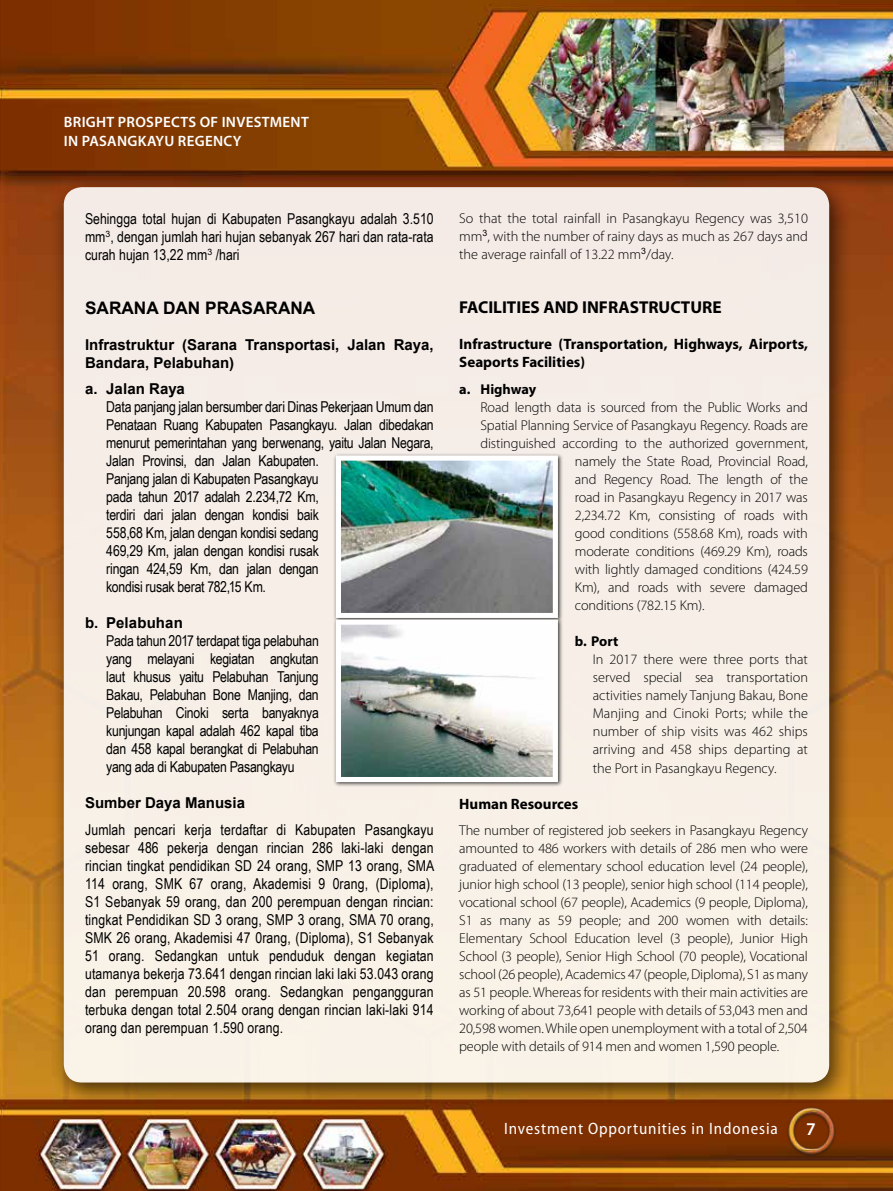
<style>
.page{position:relative;width:893px;height:1191px;background:#fff}
.page>*{position:absolute;margin:0;border:0;box-sizing:border-box;transform-origin:0 0}
.t1{font:600 18px "Myriad Pro";color:#fff}
.t2{font:700 17.25px "Myriad Pro";color:#000}
.t3{font:700 17.25px "Arial";color:#000}
.t4{font:semi-condensed 16.5px "Myriad Pro";letter-spacing:.05em;color:#fff}
.t5{font:15px/18px "Arial Narrow";letter-spacing:-.02em;color:#000;text-align:justify}
.t6{font:700 15px/18px "Arial";color:#000}
.t7{font:700 15px/18px "Myriad Pro";color:#000}
.t8{font:600 15px/19.5px "Myriad Pro";letter-spacing:.02em;color:#fff}
.t9{font:300 14.25px/18px "Myriad Pro";letter-spacing:-.01em;color:#000;text-align:justify}
.t10{font:700 14.25px "Myriad Pro";color:#000}
</style>
<div class="page">
<img style="left:0;top:0;width:893px;height:1191px">
<div style="left:50px;top:175px;width:803px;height:933px;background:#000;opacity:.75"></div>
<div style="left:64px;top:187px;width:765px;height:895px;background:#f7efe7;border-radius:18px"></div>
<img style="left:781px;top:1099px;width:62px;height:63px">
<div style="left:333px;top:453px;width:230px;height:170px;background:#000;opacity:.75"></div>
<img style="left:342px;top:461px;width:210px;height:151px">
<div style="left:336px;top:455px;width:222px;height:163px;border:5px solid #fff"></div>
<div style="left:333px;top:617px;width:230px;height:170px;background:#000;opacity:.75"></div>
<img style="left:342px;top:625px;width:210px;height:151px">
<div style="left:336px;top:619px;width:222px;height:163px;border:5px solid #fff"></div>
<p class="t8" style="left:64px;top:112px;width:247px">BRIGHT PROSPECTS OF INVESTMENT<br>IN PASANGKAYU REGENCY</p>
<p class="t5" style="left:85px;top:209px;width:350px">Sehingga total hujan di Kabupaten Pasangkayu adalah 3.510 mm<sup>3</sup>, dengan jumlah hari hujan sebanyak 267 hari dan rata-rata curah hujan 13,22 mm<sup>3</sup> /hari</p>
<p class="t3" style="left:85px;top:296px;width:232px">SARANA DAN PRASARANA</p>
<p class="t6" style="left:85px;top:336px;width:350px">Infrastruktur (Sarana Transportasi, Jalan Raya,<br>Bandara, Pelabuhan)</p>
<p class="t6" style="left:85px;top:380px;width:101px">a. Jalan Raya</p>
<p class="t5" style="left:106px;top:397px;width:329px;text-align:left">Data panjang jalan bersumber dari Dinas Pekerjaan Umum dan Penataan Ruang Kabupaten Pasangkayu. Jalan dibedakan menurut pemerintahan yang berwenang, yaitu Jalan Negara, Jalan Provinsi, dan Jalan Kabupaten.<br>Panjang jalan di Kabupaten Pasangkayu<br>pada tahun 2017 adalah 2.234,72 Km,<br>terdiri dari jalan dengan kondisi baik<br>558,68 Km, jalan dengan kondisi sedang<br>469,29 Km, jalan dengan kondisi rusak<br>ringan 424,59 Km, dan jalan dengan<br>kondisi rusak berat 782,15 Km.</p>
<p class="t6" style="left:85px;top:614px;width:99px">b. Pelabuhan</p>
<p class="t5" style="left:106px;top:631px;width:214px">Pada tahun 2017 terdapat tiga pelabuhan yang melayani kegiatan angkutan laut khusus yaitu Pelabuhan Tanjung Bakau, Pelabuhan Bone Manjing, dan Pelabuhan Cinoki serta banyaknya kunjungan kapal adalah 462 kapal tiba dan 458 kapal berangkat di Pelabuhan yang ada di Kabupaten Pasangkayu</p>
<p class="t6" style="left:85px;top:794px;width:162px">Sumber Daya Manusia</p>
<p class="t5" style="left:85px;top:820px;width:351px">Jumlah pencari kerja terdaftar di Kabupaten Pasangkayu sebesar 486 pekerja dengan rincian 286 laki-laki dengan rincian tingkat pendidikan SD 24 orang, SMP 13 orang, SMA 114 orang, SMK 67 orang, Akademisi 9 0rang, (Diploma), S1 Sebanyak 59 orang, dan 200 perempuan dengan rincian: tingkat Pendidikan SD 3 orang, SMP 3 orang, SMA 70 orang, SMK 26 orang, Akademisi 47 0rang, (Diploma), S1 Sebanyak 51 orang. Sedangkan untuk penduduk dengan kegiatan utamanya bekerja 73.641 dengan rincian laki laki 53.043 orang dan perempuan 20.598 orang. Sedangkan pengangguran terbuka dengan total 2.504 orang dengan rincian laki-laki 914 orang dan perempuan 1.590 orang.</p>
<p class="t9" style="left:459px;top:210px;width:350px">So that the total rainfall in Pasangkayu Regency was 3,510 mm<sup>3</sup>, with the number of rainy days as much as 267 days and the average rainfall of 13.22 mm<sup>3</sup>/day.</p>
<p class="t2" style="left:459px;top:296px;width:264px">FACILITIES AND INFRASTRUCTURE</p>
<p class="t7" style="left:459px;top:335px;width:350px">Infrastructure (Transportation, Highways, Airports,<br>Seaports Facilities)</p>
<p class="t10" style="left:459px;top:380px;width:78px">a. Highway</p>
<p class="t9" style="left:480px;top:398px;width:329px">Road length data is sourced from the Public Works and</p>
<p class="t9" style="left:480px;top:416px;width:329px">Spatial Planning Service of Pasangkayu Regency. Roads are</p>
<p class="t9" style="left:480px;top:434px;width:329px">distinguished according to the authorized government,</p>
<p class="t9" style="left:575px;top:452px;width:234px">namely the State Road, Provincial Road,</p>
<p class="t9" style="left:575px;top:470px;width:234px">and Regency Road. The length of the</p>
<p class="t9" style="left:575px;top:488px;width:234px">road in Pasangkayu Regency in 2017 was</p>
<p class="t9" style="left:575px;top:506px;width:234px">2,234.72 Km, consisting of roads with</p>
<p class="t9" style="left:575px;top:524px;width:234px">good conditions (558.68 Km), roads with</p>
<p class="t9" style="left:575px;top:542px;width:234px">moderate conditions (469.29 Km), roads</p>
<p class="t9" style="left:575px;top:560px;width:234px">with lightly damaged conditions (424.59</p>
<p class="t9" style="left:575px;top:578px;width:234px">Km), and roads with severe damaged</p>
<p class="t9" style="left:575px;top:596px;width:131px">conditions (782.15 Km).</p>
<p class="t10" style="left:575px;top:632px;width:45px">b. Port</p>
<p class="t9" style="left:593px;top:650px;width:217px">In 2017 there were three ports that served special sea transportation activities namely Tanjung Bakau, Bone Manjing and Cinoki Ports; while the number of ship visits was 462 ships arriving and 458 ships departing at the Port in Pasangkayu Regency.</p>
<p class="t7" style="left:459px;top:794px;width:121px">Human Resources</p>
<p class="t9" style="left:459px;top:822px;width:350px">The number of registered job seekers in Pasangkayu Regency amounted to 486 workers with details of 286 men who were graduated of elementary school education level (24 people), junior high school (13 people), senior high school (114 people), vocational school (67 people), Academics (9 people, Diploma), S1 as many as 59 people; and 200 women with details:<br>Elementary School Education level (3 people), Junior High School (3 people), Senior High School (70 people), Vocational school (26 people), Academics 47 (people, Diploma), S1 as many as 51 people. Whereas for residents with their main activities are working of about 73,641 people with details of 53,043 men and 20,598 women. While open unemployment with a total of 2,504 people with details of 914 men and women 1,590 people.</p>
<p class="t4" style="left:504px;top:1118px;width:275px">Investment Opportunities in Indonesia</p>
<p class="t1" style="left:806px;top:1117px;width:11px">7</p>
</div>
